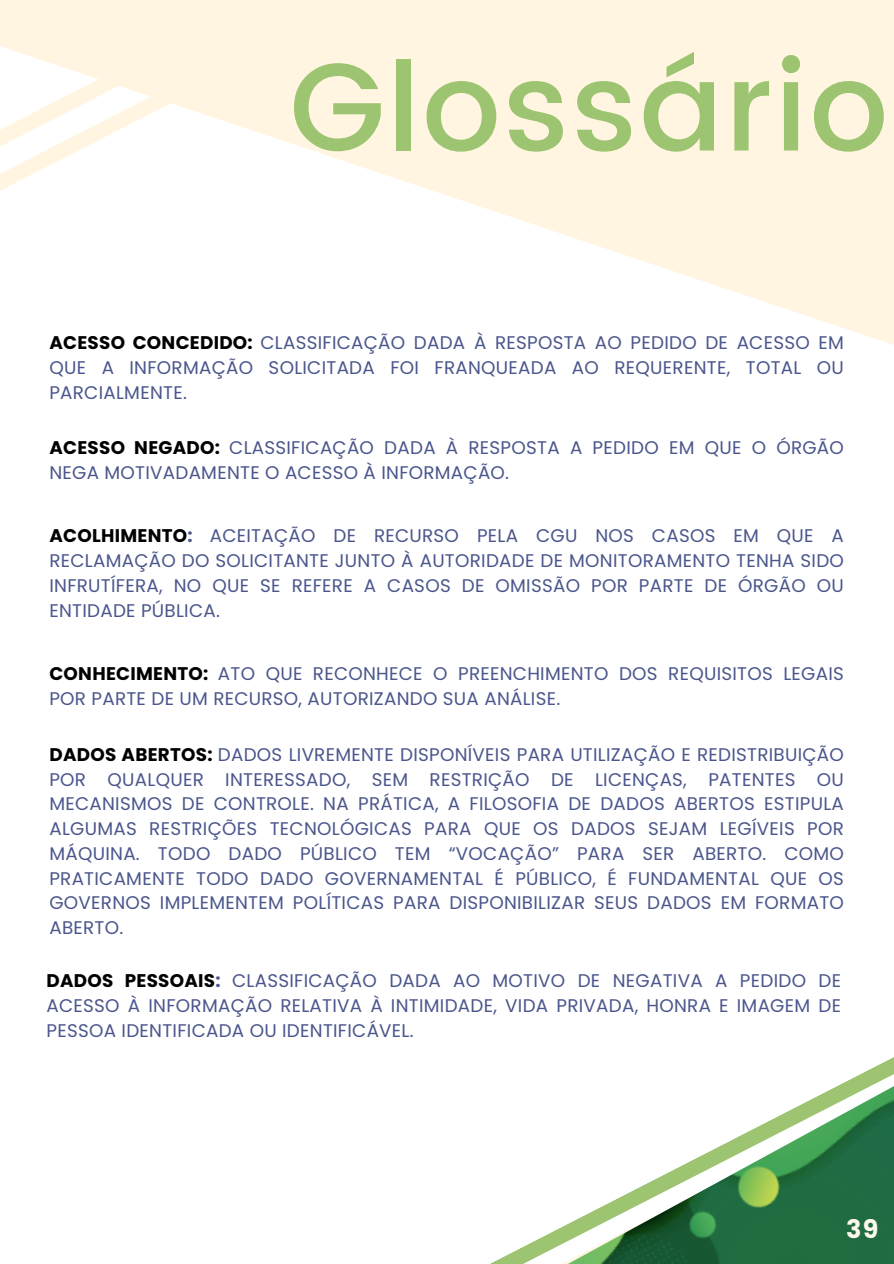
<style>
.page{position:relative;width:894px;height:1264px;background:#fff}
.page>*{position:absolute;margin:0;border:0;box-sizing:border-box;transform-origin:0 0}
.t1{font:500 124.05px "Poppins";letter-spacing:.015em;color:#9dc471}
.t2{font:700 25.5px "Poppins";color:#fff8ed}
.t3{font:700 21px "Montserrat";color:#ebe9e7}
.t4{font:18.3px/24.8px "Poppins";letter-spacing:.015em;color:#4b568c;text-align:justify}
.s1{font-weight:700;color:#000}
.s2{font-weight:700}
</style>
<div class="page">
<svg style="left:408px;top:0;width:485px;height:345px;fill:#fff5e0"></svg>
<svg style="left:322px;top:0;width:86px;height:182px;background:#fff5e2"></svg>
<svg style="left:0;top:0;width:322px;height:191px;fill:#fff5e0"></svg>
<img style="left:511px;top:1057px;width:382px;height:206px">
<p class="t1" style="left:289px;top:35px;width:600px">Glossário</p>
<h1 class="t4" style="left:49px;top:330px;width:795px"><span class="s1">ACESSO CONCEDIDO:</span> CLASSIFICAÇÃO DADA À RESPOSTA AO PEDIDO DE ACESSO EM QUE A INFORMAÇÃO SOLICITADA FOI FRANQUEADA AO REQUERENTE, TOTAL OU PARCIALMENTE.</h1>
<p class="t4" style="left:49px;top:435px;width:795px"><span class="s1">ACESSO NEGADO:</span> CLASSIFICAÇÃO DADA À RESPOSTA A PEDIDO EM QUE O ÓRGÃO<br>NEGA MOTIVADAMENTE O ACESSO À INFORMAÇÃO.</p>
<p class="t4" style="left:49px;top:523px;width:795px"><span class="s1">ACOLHIMENTO</span><span class="s2">:</span> ACEITAÇÃO DE RECURSO PELA CGU NOS CASOS EM QUE A RECLAMAÇÃO DO SOLICITANTE JUNTO À AUTORIDADE DE MONITORAMENTO TENHA SIDO INFRUTÍFERA, NO QUE SE REFERE A CASOS DE OMISSÃO POR PARTE DE ÓRGÃO OU ENTIDADE PÚBLICA.</p>
<p class="t4" style="left:49px;top:661px;width:795px"><span class="s1">CONHECIMENTO:</span> ATO QUE RECONHECE O PREENCHIMENTO DOS REQUISITOS LEGAIS<br>POR PARTE DE UM RECURSO, AUTORIZANDO SUA ANÁLISE.</p>
<p class="t4" style="left:49px;top:742px;width:795px"><span class="s1">DADOS ABERTOS:</span> DADOS LIVREMENTE DISPONÍVEIS PARA UTILIZAÇÃO E REDISTRIBUIÇÃO POR QUALQUER INTERESSADO, SEM RESTRIÇÃO DE LICENÇAS, PATENTES OU MECANISMOS DE CONTROLE. NA PRÁTICA, A FILOSOFIA DE DADOS ABERTOS ESTIPULA ALGUMAS RESTRIÇÕES TECNOLÓGICAS PARA QUE OS DADOS SEJAM LEGÍVEIS POR MÁQUINA. TODO DADO PÚBLICO TEM “VOCAÇÃO” PARA SER ABERTO. COMO PRATICAMENTE TODO DADO GOVERNAMENTAL É PÚBLICO, É FUNDAMENTAL QUE OS GOVERNOS IMPLEMENTEM POLÍTICAS PARA DISPONIBILIZAR SEUS DADOS EM FORMATO ABERTO.</p>
<p class="t4" style="left:47px;top:968px;width:795px"><span class="s1">DADOS PESSOAIS</span><span class="s2">:</span> CLASSIFICAÇÃO DADA AO MOTIVO DE NEGATIVA A PEDIDO DE ACESSO À INFORMAÇÃO RELATIVA À INTIMIDADE, VIDA PRIVADA, HONRA E IMAGEM DE PESSOA IDENTIFICADA OU IDENTIFICÁVEL.</p>
<p class="t2" style="left:845px;top:1211px;width:34px">39</p>
<p class="t3" style="left:855px;top:1228px;width:29px">28</p>
</div>
